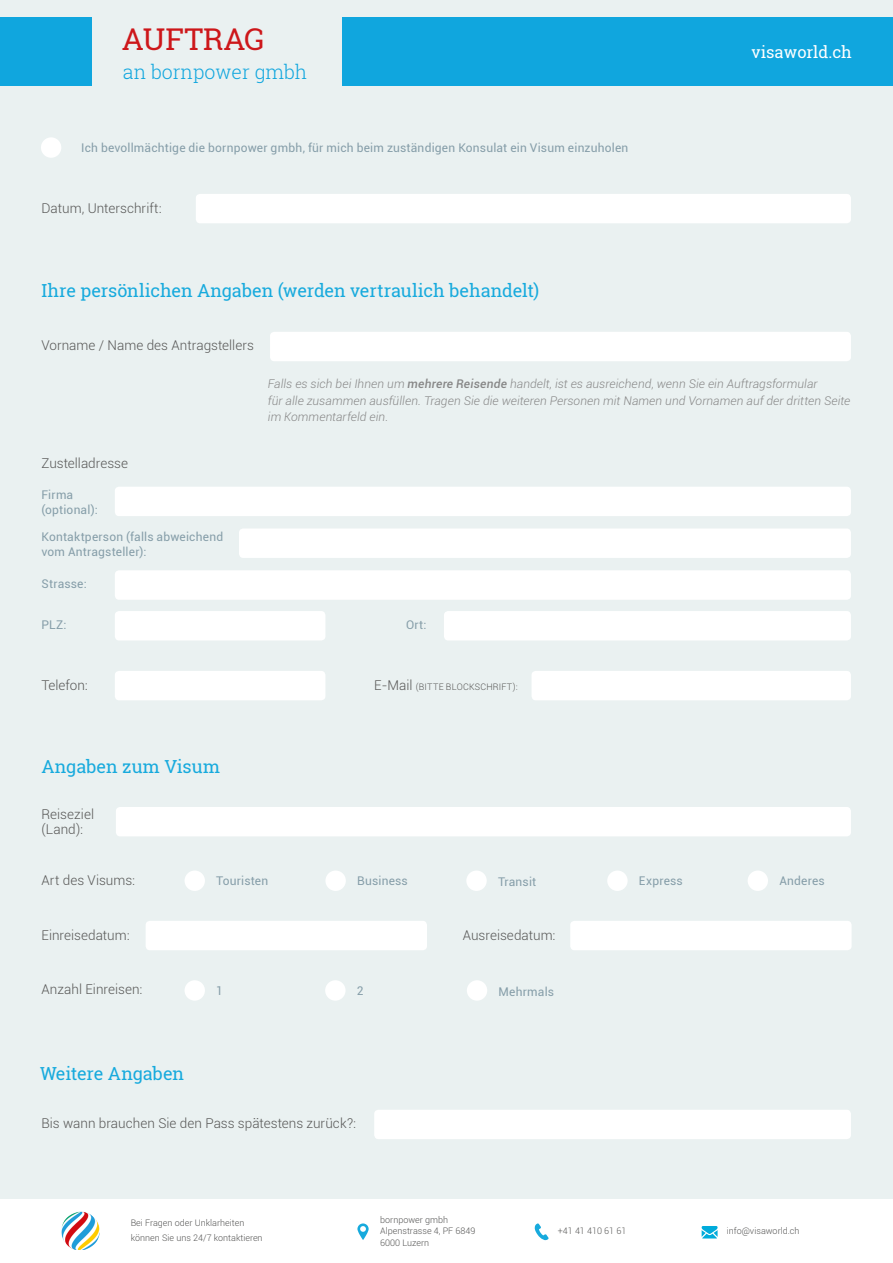
<style>
.page{position:relative;width:893px;height:1263px;background:#fff}
.page>*{position:absolute;margin:0;border:0;box-sizing:border-box;transform-origin:0 0}
.t1{font:30px "Roboto Slab";color:#cd171a}
.t2{font:300 19.5px "Roboto Slab";color:#10a6de}
.t3{font:18px "Roboto Slab";letter-spacing:-.005em;color:#17aadd}
.t4{font:16.5px "Roboto Slab";color:#fff}
.t5{font:300 13.5px/15px "Roboto";letter-spacing:.005em;color:#575756}
.t6{font:12px/15px "Roboto";letter-spacing:.015em;color:#869ea9}
.t7{font:italic 300 12px/16.5px "Roboto";letter-spacing:.01em;color:#878787}
.t8{font:300 9px/14.4px "Roboto";color:#575756}
.t9{font:300 9px "Roboto";letter-spacing:.02em;color:#575756}
.s1{font-weight:500}
.s2{font-size:13.5px}
</style>
<div class="page">
<div style="left:0;top:0;width:893px;height:1198px;background:#eaf1f1"></div>
<div style="left:342px;top:17px;width:551px;height:68px;background:#10a6de"></div>
<div style="left:0;top:17px;width:92px;height:68px;background:#10a6de"></div>
<div style="left:196px;top:194px;width:655px;height:29px;background:#fff;border-radius:4px"></div>
<div style="left:116px;top:807px;width:735px;height:29px;background:#fff;border-radius:4px"></div>
<div style="left:146px;top:921px;width:281px;height:29px;background:#fff;border-radius:4px"></div>
<div style="left:570px;top:921px;width:282px;height:29px;background:#fff;border-radius:4px"></div>
<div style="left:374px;top:1110px;width:477px;height:29px;background:#fff;border-radius:4px"></div>
<div style="left:531px;top:671px;width:320px;height:29px;background:#fff;border-radius:4px"></div>
<div style="left:270px;top:332px;width:581px;height:29px;background:#fff;border-radius:4px"></div>
<div style="left:115px;top:671px;width:210px;height:29px;background:#fff;border-radius:4px"></div>
<div style="left:41px;top:137px;width:20px;height:21px;background:#fff;border-radius:50%"></div>
<div style="left:185px;top:870px;width:20px;height:21px;background:#fff;border-radius:50%"></div>
<div style="left:115px;top:487px;width:736px;height:29px;background:#fff;border-radius:4px"></div>
<div style="left:239px;top:528px;width:612px;height:30px;background:#fff;border-radius:4px"></div>
<div style="left:115px;top:570px;width:736px;height:30px;background:#fff;border-radius:4px"></div>
<div style="left:115px;top:611px;width:210px;height:29px;background:#fff;border-radius:4px"></div>
<div style="left:444px;top:611px;width:407px;height:29px;background:#fff;border-radius:4px"></div>
<div style="left:185px;top:980px;width:20px;height:21px;background:#fff;border-radius:50%"></div>
<div style="left:325px;top:870px;width:21px;height:21px;background:#fff;border-radius:50%"></div>
<div style="left:325px;top:980px;width:21px;height:21px;background:#fff;border-radius:50%"></div>
<div style="left:466px;top:870px;width:21px;height:21px;background:#fff;border-radius:50%"></div>
<div style="left:467px;top:980px;width:20px;height:21px;background:#fff;border-radius:50%"></div>
<div style="left:607px;top:870px;width:21px;height:21px;background:#fff;border-radius:50%"></div>
<div style="left:748px;top:870px;width:20px;height:21px;background:#fff;border-radius:50%"></div>
<img style="left:61px;top:1212px;width:38px;height:38px">
<svg style="left:357px;top:1223px;width:12px;height:17px"></svg>
<svg style="left:702px;top:1226px;width:16px;height:13px"></svg>
<svg style="left:534px;top:1223px;width:15px;height:18px"></svg>
<h1 class="t1" style="left:122px;top:18px;width:144px">AUFTRAG</h1>
<h2 class="t2" style="left:123px;top:58px;width:186px">an bornpower gmbh</h2>
<p class="t6" style="left:81px;top:140px;width:549px">Ich bevollmächtige die bornpower gmbh, für mich beim zuständigen Konsulat ein Visum einzuholen</p>
<p class="t5" style="left:41px;top:200px;width:122px">Datum, Unterschrift:</p>
<h3 class="t3" style="left:41px;top:279px;width:499px">Ihre persönlichen Angaben (werden vertraulich behandelt)</h3>
<p class="t5" style="left:41px;top:338px;width:214px">Vorname / Name des Antragstellers</p>
<h3 class="t4" style="left:752px;top:41px;width:102px">visaworld.ch</h3>
<p class="t5" style="left:41px;top:456px;width:88px">Zustelladresse</p>
<p class="t7" style="left:268px;top:376px;width:584px">Falls es sich bei Ihnen um <span class="s1">mehrere Reisende</span> handelt, ist es ausreichend, wenn Sie ein Auftragsformular<br>für alle zusammen ausfüllen. Tragen Sie die weiteren Personen mit Namen und Vornamen auf der dritten Seite im Kommentarfeld ein.</p>
<p class="t6" style="left:41px;top:487px;width:58px">Firma (optional):</p>
<p class="t6" style="left:41px;top:530px;width:183px">Kontaktperson (falls abweichend vom Antragsteller):</p>
<p class="t6" style="left:41px;top:577px;width:47px">Strasse:</p>
<p class="t6" style="left:41px;top:618px;width:27px">PLZ:</p>
<p class="t6" style="left:406px;top:618px;width:22px">Ort:</p>
<p class="t5" style="left:41px;top:677px;width:48px">Telefon:</p>
<h3 class="t3" style="left:41px;top:754px;width:180px">Angaben zum Visum</h3>
<p class="t5" style="left:41px;top:807px;width:54px">Reiseziel (Land):</p>
<p class="t5" style="left:41px;top:872px;width:95px">Art des Visums:</p>
<p class="t6" style="left:216px;top:874px;width:54px">Touristen</p>
<p class="t9" style="left:374px;top:681px;width:145px"><span class="s2">E-Mail</span> (BITTE BLOCKSCHRIFT):</p>
<p class="t6" style="left:357px;top:874px;width:52px">Business</p>
<p class="t6" style="left:498px;top:874px;width:40px">Transit</p>
<p class="t5" style="left:41px;top:927px;width:90px">Einreisedatum:</p>
<p class="t5" style="left:463px;top:927px;width:94px">Ausreisedatum:</p>
<p class="t5" style="left:41px;top:982px;width:102px">Anzahl Einreisen:</p>
<h3 class="t3" style="left:40px;top:1061px;width:146px">Weitere Angaben</h3>
<p class="t6" style="left:216px;top:983px;width:8px">1</p>
<p class="t6" style="left:357px;top:983px;width:8px">2</p>
<p class="t5" style="left:41px;top:1116px;width:316px">Bis wann brauchen Sie den Pass spätestens zurück?:</p>
<p class="t6" style="left:499px;top:984px;width:57px">Mehrmals</p>
<p class="t6" style="left:639px;top:874px;width:45px">Express</p>
<p class="t6" style="left:779px;top:874px;width:47px">Anderes</p>
<p class="t8" style="left:131px;top:1216px;width:133px">Bei Fragen oder Unklarheiten können Sie uns 24/7 kontaktieren</p>
<p class="t8" style="left:380px;top:1214px;width:97px;line-height:10.8px">bornpower gmbh<br>Alpenstrasse 4, PF 6849</p>
<p class="t8" style="left:380px;top:1236px;width:50px">6000 Luzern</p>
<p class="t8" style="left:381px;top:1213px;width:70px">Bornpower gmbh</p>
<p class="t8" style="left:558px;top:1224px;width:70px">+41 41 410 61 61</p>
<p class="t8" style="left:727px;top:1224px;width:74px">info@visaworld.ch</p>
</div>
